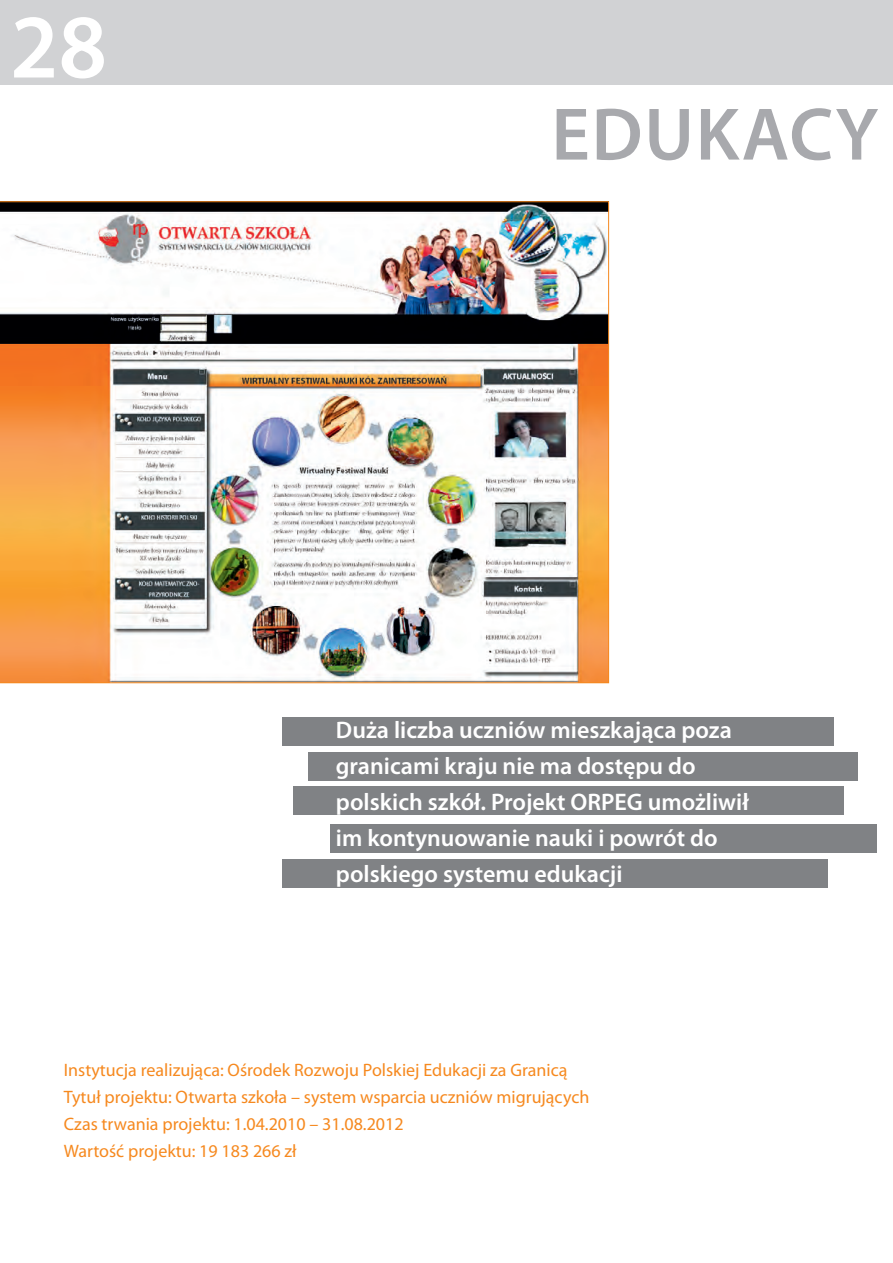
<style>
.page{position:relative;width:893px;height:1263px;background:#fff}
.page>*{position:absolute;margin:0;border:0;box-sizing:border-box;transform-origin:0 0}
.t1{font:600 91.35px "Myriad Pro";color:#fff}
.t2{font:600 75px "Myriad Pro";letter-spacing:.02em;color:#a8a9ad}
.t3{font:600 24px/36px "Myriad Pro";color:#fff}
.t4{font:18px/27px "Myriad Pro";color:#f6891f}
</style>
<div class="page">
<div style="left:0;top:0;width:893px;height:85px;background:#d1d2d4"></div>
<img style="left:0;top:201px;width:609px;height:482px">
<div style="left:330px;top:824px;width:545px;height:29px;background:#808285"></div>
<div style="left:293px;top:787px;width:546px;height:28px;background:#808285"></div>
<div style="left:308px;top:753px;width:546px;height:28px;background:#808285"></div>
<div style="left:282px;top:718px;width:546px;height:28px;background:#808285"></div>
<div style="left:282px;top:859px;width:546px;height:28px;background:#808285"></div>
<h1 class="t1" style="left:10px;top:-11px;width:98px">28</h1>
<h2 class="t2" style="left:551px;top:87px;width:323px">Edukacy</h2>
<h3 class="t3" style="left:336px;top:711px;width:414px">Duża liczba uczniów mieszkająca poza granicami kraju nie ma dostępu do polskich szkół. Projekt ORPEG umożliwił im kontynuowanie nauki i powrót do polskiego systemu edukacji</h3>
<p class="t4" style="left:64px;top:1056px;width:527px">Instytucja realizująca: Ośrodek Rozwoju Polskiej Edukacji za Granicą Tytuł projektu: Otwarta szkoła – system wsparcia uczniów migrujących Czas trwania projektu: 1.04.2010 – 31.08.2012<br>Wartość projektu: 19 183 266 zł</p>
</div>
